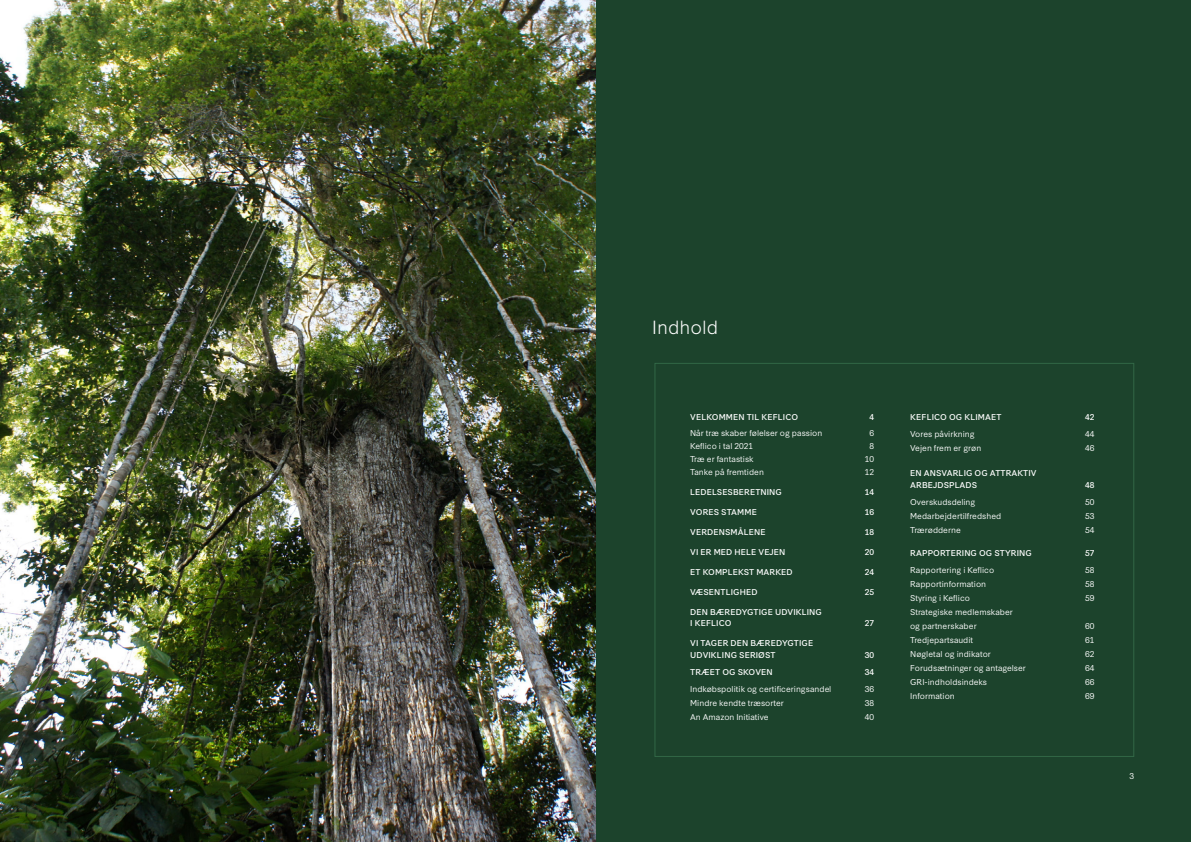
<style>
.page{position:relative;width:1191px;height:842px;background:#1c432c}
.page>*{position:absolute;margin:0;border:0;box-sizing:border-box;transform-origin:0 0}
.t1{font:300 18px "Synthese";color:#fff}
.Brødtekst_uden_afsta{font:8px "Synthese";color:#fff}
.Brødtekst_PET{font:8px/11.5px "Synthese";letter-spacing:.01em;color:#fff}
.Brødtekst_PET-2{font:8px "Synthese";color:#fff}
.Brødtekst_uden_afsta-2{font:8px "Synthese";letter-spacing:.01em;color:#fff}
</style>
<div class="page">
<img style="left:0;top:0;width:595px;height:842px">
<p class="t1" style="left:652px;top:312px;width:68px">Indhold</p>
<p class="Brødtekst_PET" style="left:690px;top:410px;width:109px">VELKOMMEN TIL KEFLICO</p>
<p class="Brødtekst_PET" style="left:869px;top:410px;width:6px">4</p>
<p class="Brødtekst_uden_afsta" style="left:690px;top:426px;width:134px">Når træ skaber følelser og passion</p>
<p class="Brødtekst_uden_afsta" style="left:869px;top:426px;width:6px">6</p>
<p class="Brødtekst_uden_afsta" style="left:690px;top:439px;width:64px">Keflico i tal 2021</p>
<p class="Brødtekst_uden_afsta" style="left:869px;top:439px;width:6px">8</p>
<p class="Brødtekst_uden_afsta" style="left:690px;top:452px;width:65px">Træ er fantastisk</p>
<p class="Brødtekst_uden_afsta" style="left:865px;top:452px;width:11px">10</p>
<p class="Brødtekst_uden_afsta" style="left:690px;top:465px;width:75px">Tanke på fremtiden</p>
<p class="Brødtekst_uden_afsta" style="left:865px;top:465px;width:11px">12</p>
<p class="Brødtekst_PET" style="left:690px;top:485px;width:93px">LEDELSESBERETNING</p>
<p class="Brødtekst_PET" style="left:865px;top:485px;width:11px">14</p>
<p class="Brødtekst_PET" style="left:690px;top:505px;width:68px">VORES STAMME</p>
<p class="Brødtekst_PET" style="left:865px;top:505px;width:11px">16</p>
<p class="Brødtekst_PET" style="left:690px;top:525px;width:77px">VERDENSMÅLENE</p>
<p class="Brødtekst_PET" style="left:865px;top:525px;width:11px">18</p>
<p class="Brødtekst_PET" style="left:690px;top:545px;width:97px">VI ER MED HELE VEJEN</p>
<p class="Brødtekst_PET" style="left:865px;top:545px;width:11px">20</p>
<p class="Brødtekst_PET" style="left:690px;top:565px;width:104px">ET KOMPLEKST MARKED</p>
<p class="Brødtekst_PET" style="left:865px;top:565px;width:11px">24</p>
<p class="Brødtekst_PET" style="left:690px;top:585px;width:69px">VÆSENTLIGHED</p>
<p class="Brødtekst_PET" style="left:865px;top:585px;width:11px">25</p>
<p class="Brødtekst_PET" style="left:690px;top:605px;width:133px">DEN BÆREDYGTIGE UDVIKLING<br>I KEFLICO</p>
<p class="Brødtekst_PET" style="left:865px;top:617px;width:11px">27</p>
<p class="Brødtekst_PET" style="left:690px;top:637px;width:124px">VI TAGER DEN BÆREDYGTIGE</p>
<p class="Brødtekst_PET" style="left:690px;top:648px;width:87px">UDVIKLING SERIØST</p>
<p class="Brødtekst_PET" style="left:865px;top:648px;width:11px">30</p>
<p class="Brødtekst_PET" style="left:690px;top:665px;width:84px">TRÆET OG SKOVEN</p>
<p class="Brødtekst_PET" style="left:865px;top:665px;width:11px">34</p>
<p class="Brødtekst_PET-2" style="left:690px;top:682px;width:143px">Indkøbspolitik og certificeringsandel</p>
<p class="Brødtekst_PET-2" style="left:865px;top:682px;width:11px">36</p>
<p class="Brødtekst_uden_afsta" style="left:690px;top:696px;width:95px">Mindre kendte træsorter</p>
<p class="Brødtekst_uden_afsta" style="left:865px;top:696px;width:11px">38</p>
<p class="Brødtekst_uden_afsta" style="left:690px;top:710px;width:80px">An Amazon Initiative</p>
<p class="Brødtekst_uden_afsta" style="left:865px;top:710px;width:11px">40</p>
<p class="Brødtekst_PET" style="left:910px;top:410px;width:93px">KEFLICO OG KLIMAET</p>
<p class="Brødtekst_PET" style="left:1085px;top:410px;width:11px">42</p>
<p class="Brødtekst_uden_afsta" style="left:910px;top:427px;width:66px">Vores påvirkning</p>
<p class="Brødtekst_uden_afsta" style="left:1085px;top:427px;width:11px">44</p>
<p class="Brødtekst_uden_afsta" style="left:910px;top:441px;width:73px">Vejen frem er grøn</p>
<p class="Brødtekst_uden_afsta" style="left:1085px;top:441px;width:11px">46</p>
<p class="Brødtekst_PET" style="left:910px;top:467px;width:128px">EN ANSVARLIG OG ATTRAKTIV<br>ARBEJDSPLADS</p>
<p class="Brødtekst_PET" style="left:1085px;top:478px;width:11px">48</p>
<p class="Brødtekst_uden_afsta" style="left:910px;top:495px;width:66px">Overskudsdeling</p>
<p class="Brødtekst_uden_afsta" style="left:1085px;top:495px;width:11px">50</p>
<p class="Brødtekst_uden_afsta" style="left:910px;top:509px;width:93px">Medarbejdertilfredshed</p>
<p class="Brødtekst_uden_afsta" style="left:1085px;top:509px;width:11px">53</p>
<p class="Brødtekst_uden_afsta" style="left:910px;top:523px;width:52px">Trærødderne</p>
<p class="Brødtekst_uden_afsta" style="left:1085px;top:523px;width:11px">54</p>
<p class="Brødtekst_uden_afsta-2" style="left:910px;top:546px;width:123px">RAPPORTERING OG STYRING</p>
<p class="Brødtekst_uden_afsta-2" style="left:1085px;top:546px;width:11px">57</p>
<p class="Brødtekst_uden_afsta" style="left:910px;top:563px;width:85px">Rapportering i Keflico</p>
<p class="Brødtekst_uden_afsta" style="left:1085px;top:563px;width:11px">58</p>
<p class="Brødtekst_uden_afsta" style="left:910px;top:577px;width:77px">Rapportinformation</p>
<p class="Brødtekst_uden_afsta" style="left:1085px;top:577px;width:11px">58</p>
<p class="Brødtekst_uden_afsta" style="left:910px;top:591px;width:61px">Styring i Keflico</p>
<p class="Brødtekst_uden_afsta" style="left:1085px;top:591px;width:11px">59</p>
<p class="Brødtekst_uden_afsta" style="left:910px;top:605px;width:104px">Strategiske medlemskaber</p>
<p class="Brødtekst_uden_afsta" style="left:910px;top:619px;width:68px">og partnerskaber</p>
<p class="Brødtekst_uden_afsta" style="left:1085px;top:619px;width:11px">60</p>
<p class="Brødtekst_uden_afsta" style="left:910px;top:633px;width:64px">Tredjepartsaudit</p>
<p class="Brødtekst_uden_afsta" style="left:1085px;top:633px;width:11px">61</p>
<p class="Brødtekst_uden_afsta" style="left:910px;top:647px;width:82px">Nøgletal og indikator</p>
<p class="Brødtekst_uden_afsta" style="left:1085px;top:647px;width:11px">62</p>
<p class="Brødtekst_uden_afsta" style="left:910px;top:661px;width:117px">Forudsætninger og antagelser</p>
<p class="Brødtekst_uden_afsta" style="left:1085px;top:661px;width:11px">64</p>
<p class="Brødtekst_uden_afsta" style="left:910px;top:675px;width:78px">GRI-indholdsindeks</p>
<p class="Brødtekst_uden_afsta" style="left:1085px;top:675px;width:11px">66</p>
<p class="Brødtekst_uden_afsta" style="left:910px;top:689px;width:46px">Information</p>
<p class="Brødtekst_uden_afsta" style="left:1085px;top:689px;width:11px">69</p>
<p class="Brødtekst_PET-2" style="left:1129px;top:769px;width:6px">3</p>
</div>
